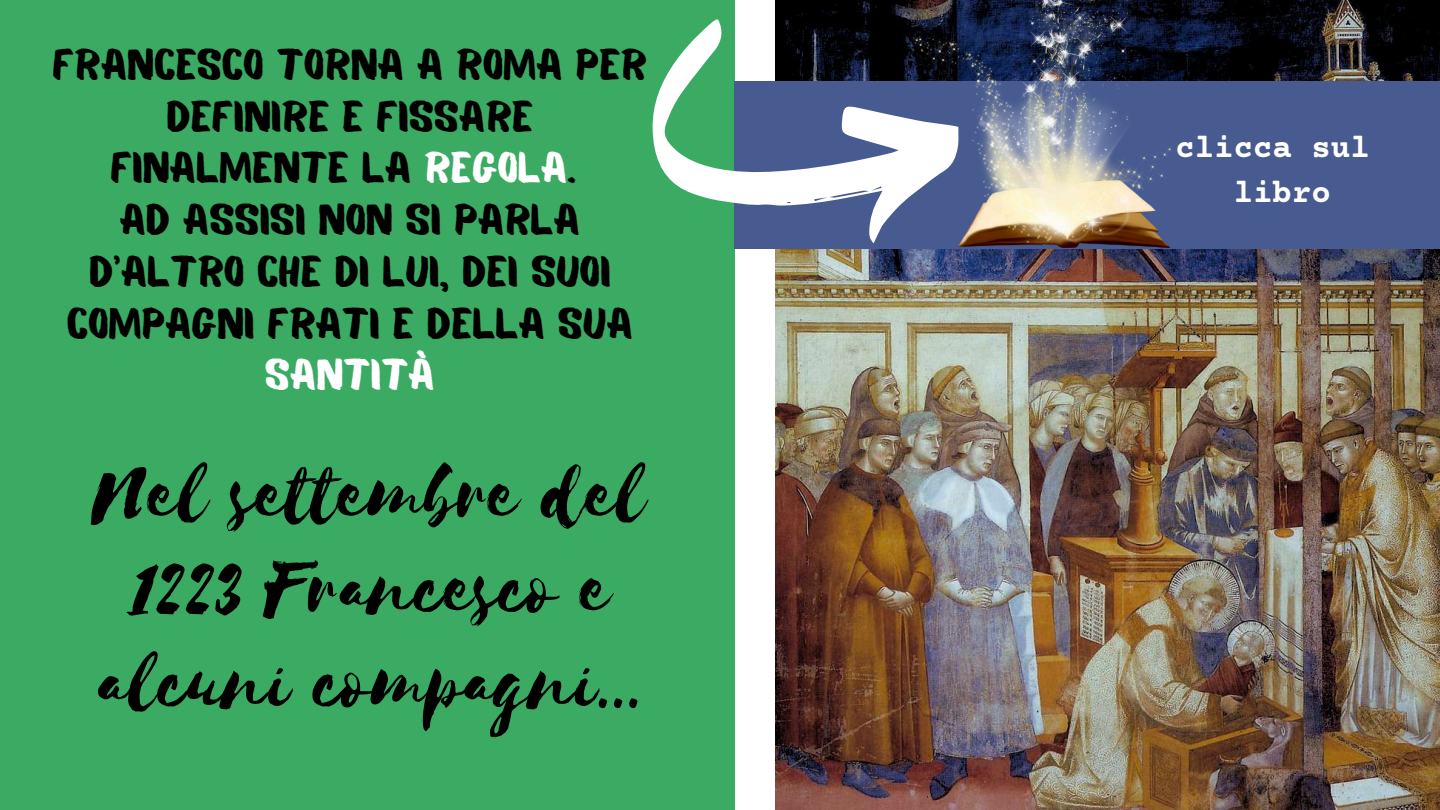
<style>
.page{position:relative;width:1440px;height:810px;background:#3bab64}
.page>*{position:absolute;margin:0;border:0;box-sizing:border-box;transform-origin:0 0}
.t1{font:91.2px/94.5px "Selima";color:#000;text-align:center}
.t2{font:43px/51.8px "Balmy";color:#000;text-align:center}
.t3{font:43px "Balmy";color:#fff}
.t4{font:700 32.4px/45.1px "Courier Prime";color:#fff;text-align:center}
.s1{color:#fff}
</style>
<div class="page">
<div style="left:735px;top:0;width:244px;height:810px;background:#fff"></div>
<img style="left:775px;top:0;width:665px;height:810px">
<div style="left:735px;top:81px;width:705px;height:167px;background:#485b90"></div>
<svg style="left:652px;top:19px;width:259px;height:224px"></svg>
<img style="left:911px;top:0;width:265px;height:248px">
<p class="t2" style="left:53px;top:43px;width:596px">FRANCESCO TORNA A ROMA PER<br>DEFINIRE E FISSARE<br>FINALMENTE LA <span class="s1">REGOLA</span>.<br>AD ASSISI NON SI PARLA<br>D’ALTRO CHE DI LUI, DEI SUOI<br>COMPAGNI FRATI E DELLA SUA</p>
<p class="t3" style="left:265px;top:358px;width:171px">SANTITÀ</p>
<h1 class="t1" style="left:95px;top:449px;width:553px">Nel settembre del<br>1223 Francesco e alcuni compagni...</h1>
<p class="t4" style="left:1175px;top:127px;width:196px">clicca sul libro</p>
</div>
